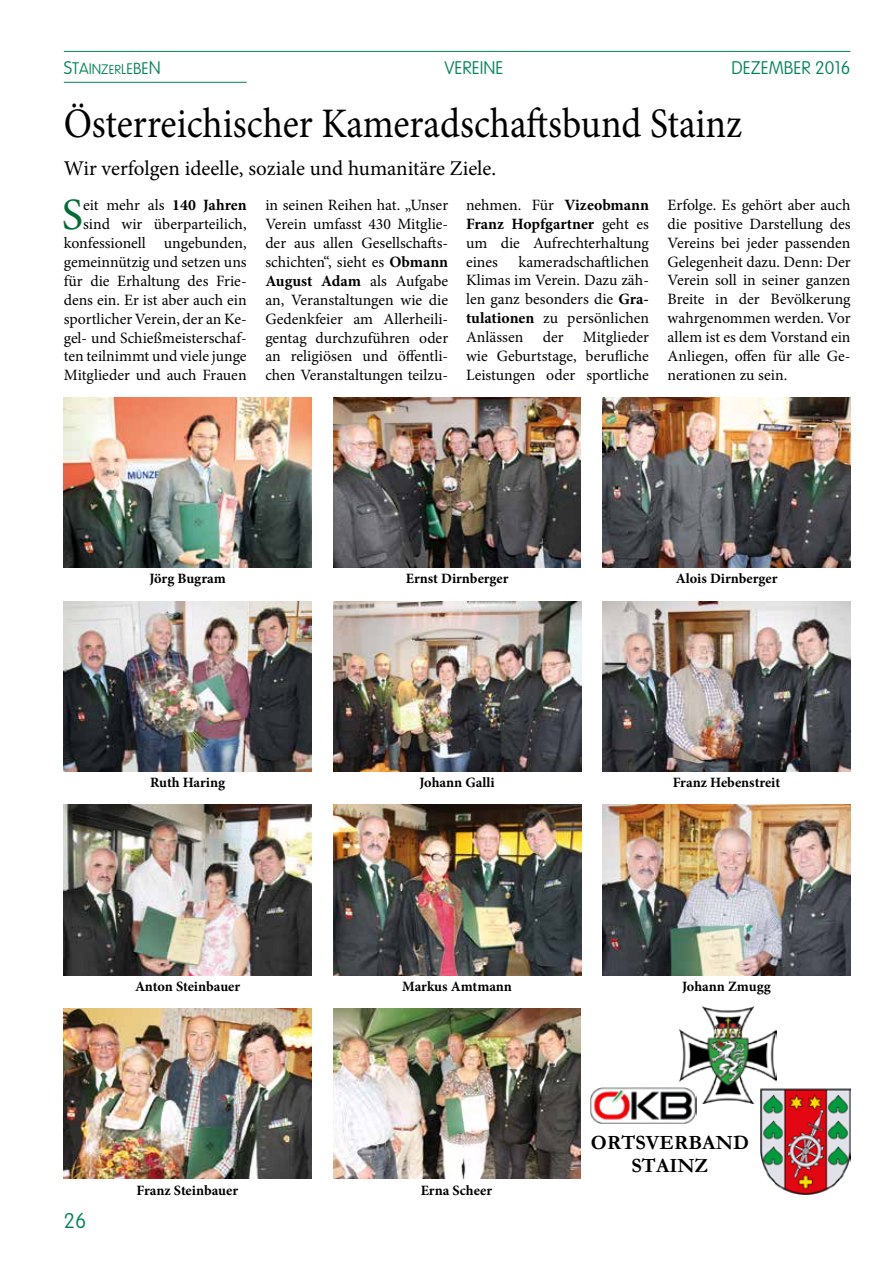
<style>
.page{position:relative;width:893px;height:1263px;background:#fff}
.page>*{position:absolute;margin:0;border:0;box-sizing:border-box;transform-origin:0 0}
.t1{font:44.85px "Minion Pro";color:#006e33}
.t2{font:42px "Minion Pro";letter-spacing:-.005em;color:#000;scale:.9 1}
.t3{font:21px "Minion Pro";color:#000}
.t4{font:100 21px "VAG Rounded";color:#008354}
.t5{font:700 20.4px/23px "Garamond";letter-spacing:.005em;color:#000;text-align:center}
.t6{font:100 18px "VAG Rounded";color:#008354}
.t7{font:15.75px/18.9px "Minion Pro";color:#000;text-align:justify}
.t8{font:700 14.25px "Minion Pro";letter-spacing:-.005em;color:#000}
.s1{font-size:16.5px}
.s2{font-size:15.75px}
.s3{font-size:15px}
.s4{font-size:14.25px}
.s5{font-size:13.5px}
.s6{font-size:12.75px}
.s7{font-weight:700}
</style>
<div class="page">
<hr style="left:64px;top:51px;width:786px;height:1px;background:#008354">
<hr style="left:64px;top:82px;width:183px;height:1px;background:#008354">
<img style="left:64px;top:1009px;width:247px;height:170px">
<img style="left:64px;top:397px;width:247px;height:170px">
<img style="left:333px;top:397px;width:248px;height:170px">
<img style="left:602px;top:397px;width:248px;height:170px">
<img style="left:334px;top:601px;width:247px;height:170px">
<img style="left:64px;top:601px;width:248px;height:170px">
<img style="left:602px;top:601px;width:248px;height:170px">
<img style="left:333px;top:805px;width:248px;height:170px">
<img style="left:64px;top:805px;width:247px;height:170px">
<img style="left:602px;top:805px;width:248px;height:170px">
<img style="left:333px;top:1009px;width:248px;height:170px">
<img style="left:679px;top:1006px;width:97px;height:97px">
<img style="left:760px;top:1084px;width:91px;height:111px">
<img style="left:590px;top:1086px;width:107px;height:38px">
<p class="t6" style="left:64px;top:57px;width:99px">S<span class="s1">T</span><span class="s2">A</span><span class="s3">I</span><span class="s4">N</span><span class="s5">Z</span><span class="s6">ER</span><span class="s4">L</span><span class="s3">E</span><span class="s2">B</span><span class="s1">E</span>N</p>
<p class="t6" style="left:445px;top:57px;width:60px">VEREINE</p>
<p class="t6" style="left:731px;top:57px;width:120px">DEZEMBER 2016</p>
<h2 class="t2" style="left:64px;top:95px;width:755px">Österreichischer Kameradschaftsbund Stainz</h2>
<h3 class="t3" style="left:64px;top:154px;width:434px">Wir verfolgen ideelle, soziale und humanitäre Ziele.</h3>
<p class="t7" style="left:265px;top:196px;width:184px">in seinen Reihen hat. „Unser Verein umfasst 430 Mitglie&shy;der aus allen Gesellschafts&shy;schichten“, sieht es <span class="s7">Obmann August Adam</span> als Aufgabe an, Veranstaltungen wie die Gedenkfeier am Allerheili&shy;gentag durchzuführen oder an religiösen und öffentli&shy;chen Veranstaltungen teilzu-</p>
<p class="t7" style="left:466px;top:195px;width:184px">nehmen. Für <span class="s7">Vizeobmann Franz Hopfgartner</span> geht es um die Aufrechterhaltung eines</p>
<p class="t7" style="left:668px;top:195px;width:184px">Erfolge. Es gehört aber auch die positive Darstellung des Vereins bei jeder passenden Gelegenheit dazu. Denn: Der Verein soll in seiner ganzen Breite in der Bevölkerung wahrgenommen werden. Vor allem ist es dem Vorstand ein Anliegen, offen für alle Ge&shy;nerationen zu sein.</p>
<p class="t7" style="left:64px;top:196px;width:184px;text-align:right">eit mehr als <span class="s7">140 Jahren </span>sind wir überparteilich, konfessionell ungebunden, gemeinnützig und setzen uns für die Erhaltung des Frie&shy;dens ein. Er ist aber auch ein sportlicher Verein, der an Ke&shy;gel- und Schießmeisterschaf&shy;ten teilnimmt und viele junge<br>Mitglieder und auch Frauen</p>
<h1 class="t1" style="left:62px;top:185px;width:23px">S</h1>
<p class="t7" style="left:466px;top:252px;width:184px;text-indent:53px">kameradschaftlichen Klimas im Verein. Dazu zäh&shy;len ganz besonders die <span class="s7">Gra&shy;tulationen</span> zu persönlichen Anlässen der Mitglieder wie Geburtstage, berufliche Leistungen oder sportliche</p>
<p class="t8" style="left:149px;top:568px;width:78px">Jörg Bugram</p>
<p class="t8" style="left:406px;top:568px;width:104px">Ernst Dirnberger</p>
<p class="t8" style="left:676px;top:568px;width:103px">Alois Dirnberger</p>
<p class="t8" style="left:150px;top:772px;width:76px">Ruth Haring</p>
<p class="t8" style="left:419px;top:772px;width:77px">Johann Galli</p>
<p class="t8" style="left:673px;top:772px;width:109px">Franz Hebenstreit</p>
<p class="t8" style="left:135px;top:976px;width:107px">Anton Steinbauer</p>
<p class="t8" style="left:402px;top:976px;width:111px">Markus Amtmann</p>
<p class="t8" style="left:682px;top:976px;width:90px">Johann Zmugg</p>
<h3 class="t4" style="left:64px;top:1209px;width:24px">26</h3>
<p class="t8" style="left:136px;top:1180px;width:103px">Franz Steinbauer</p>
<p class="t8" style="left:421px;top:1180px;width:73px">Erna Scheer</p>
<p class="t5" style="left:591px;top:1131px;width:160px">ORTSVERBAND<br>STAINZ</p>
</div>
